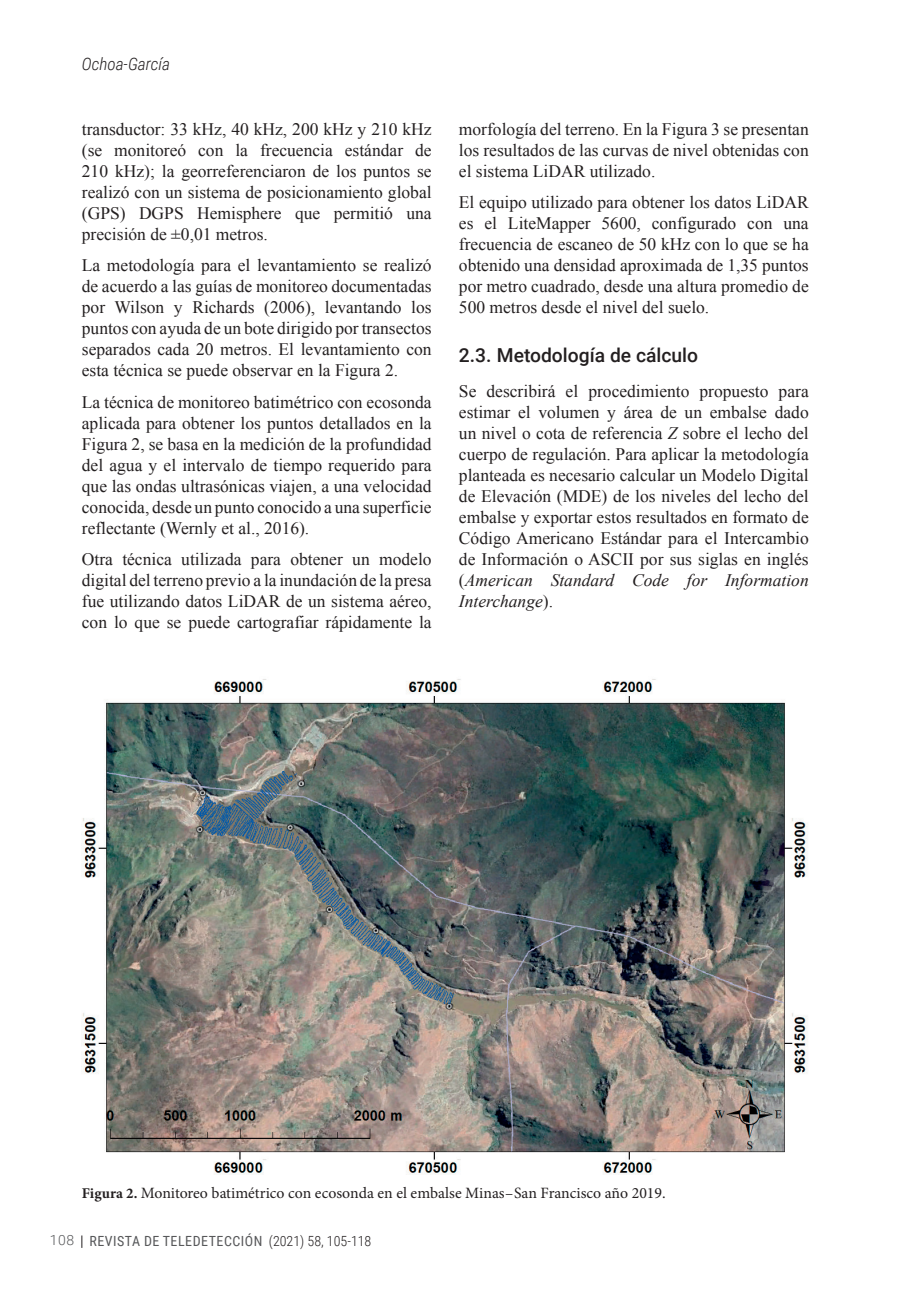
<style>
.page{position:relative;width:908px;height:1300px;background:#fff}
.page>*{position:absolute;margin:0;border:0;box-sizing:border-box;transform-origin:0 0}
.t1{font:500 19.25px "Roboto";color:#231f20}
.TD_06_TXT_GRAL_es{font:17.5px/21px "Times New Roman";color:#231f20;text-align:justify}
.t2{font:italic 300 17.15px "Roboto Condensed";color:#231f20}
.TD_09_PIE_FOTO{font:15.75px "Minion Pro";color:#231f20}
.t3{font:14px "Roboto Condensed";letter-spacing:.035em;color:#57585a}
.t4{font:300 14px "Roboto";color:#57585a}
.s1{font-style:italic}
.s2{font-weight:700;font-size:14.88px}
.s3{font-weight:300;color:#231f20}
</style>
<div class="page">
<svg style="left:81px;top:1235px;width:1px;height:13px"></svg>
<img style="left:81px;top:679px;width:727px;height:495px">
<p class="t2" style="left:82px;top:52px;width:90px">Ochoa-García</p>
<p class="TD_06_TXT_GRAL_es" style="left:82px;top:118px;width:351px">transductor: 33 kHz, 40 kHz, 200 kHz y 210 kHz (se monitoreó con la frecuencia estándar de 210 kHz); la georreferenciaron de los puntos se realizó con un sistema de posicionamiento global (GPS) DGPS Hemisphere que permitió una precisión de ±0,01 metros.</p>
<p class="TD_06_TXT_GRAL_es" style="left:82px;top:254px;width:351px">La metodología para el levantamiento se realizó de acuerdo a las guías de monitoreo documentadas por Wilson y Richards (2006), levantando los puntos con ayuda de un bote dirigido por transectos separados cada 20 metros. El levantamiento con esta técnica se puede observar en la Figura 2.</p>
<p class="TD_06_TXT_GRAL_es" style="left:82px;top:391px;width:351px">La técnica de monitoreo batimétrico con ecosonda aplicada para obtener los puntos detallados en la Figura 2, se basa en la medición de la profundidad del agua y el intervalo de tiempo requerido para que las ondas ultrasónicas viajen, a una velocidad conocida, desde un punto conocido a una superficie reflectante (Wernly et al., 2016).</p>
<p class="TD_06_TXT_GRAL_es" style="left:82px;top:548px;width:351px">Otra técnica utilizada para obtener un modelo digital del terreno previo a la inundación de la presa fue utilizando datos LiDAR de un sistema aéreo, con lo que se puede cartografiar rápidamente la</p>
<p class="TD_06_TXT_GRAL_es" style="left:459px;top:118px;width:351px">morfología del terreno. En la Figura 3 se presentan los resultados de las curvas de nivel obtenidas con el sistema LiDAR utilizado.</p>
<p class="TD_06_TXT_GRAL_es" style="left:459px;top:191px;width:351px">El equipo utilizado para obtener los datos LiDAR es el LiteMapper 5600, configurado con una frecuencia de escaneo de 50 kHz con lo que se ha obtenido una densidad aproximada de 1,35 puntos por metro cuadrado, desde una altura promedio de 500 metros desde el nivel del suelo.</p>
<p class="t1" style="left:459px;top:342px;width:241px">2.3. Metodología de cálculo</p>
<p class="TD_06_TXT_GRAL_es" style="left:459px;top:380px;width:351px">Se describirá el procedimiento propuesto para estimar el volumen y área de un embalse dado un nivel o cota de referencia <span class="s1">Z</span> sobre el lecho del cuerpo de regulación. Para aplicar la metodología planteada es necesario calcular un Modelo Digital de Elevación (MDE) de los niveles del lecho del embalse y exportar estos resultados en formato de Código Americano Estándar para el Intercambio de Información o ASCII por sus siglas en inglés (<span class="s1">American Standard Code for Information Interchange</span>).</p>
<p class="TD_09_PIE_FOTO" style="left:82px;top:1183px;width:585px"><span class="s2">Figura 2.</span> Monitoreo batimétrico con ecosonda en el embalse Minas–San Francisco año 2019.</p>
<p class="t4" style="left:50px;top:1230px;width:26px">108</p>
<p class="t3" style="left:90px;top:1231px;width:283px">REVISTA DE TELEDETECCIÓN <span class="s3">(2021) 58, 105-118</span></p>
</div>
